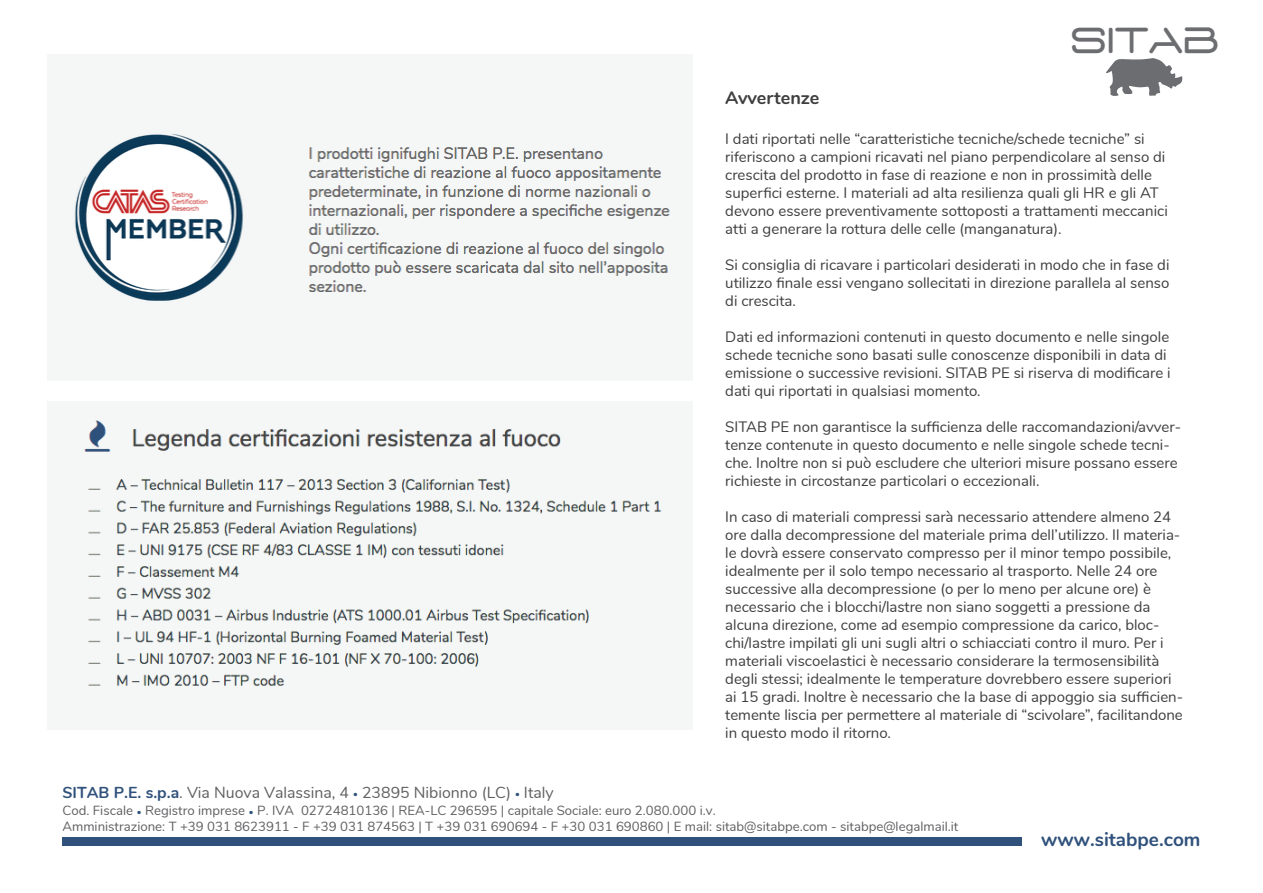
<style>
.page{position:relative;width:1263px;height:893px;background:#fff}
.page>*{position:absolute;margin:0;border:0;box-sizing:border-box;transform-origin:0 0}
.t1{font:36.9px "D3 Euronism";letter-spacing:.03em;color:#6c6d70}
.t2{font:700 19.05px "Nunito";color:#2f517b}
.t3{font:700 18px "Nunito";color:#3e3e3f}
.t4{font:15.9px "Nunito";color:#5f5f62}
.t5{font:15px/18px "Nunito";color:#3e3e3f}
.t6{font:13.2px/15.9px "Nunito";color:#5f5f62}
.s1{font-weight:700;color:#2f517b}
.s2{font-weight:900;font-size:17.55px;color:#2f517b}
</style>
<div class="page">
<svg style="left:1106px;top:58px;width:76px;height:38px"></svg>
<div style="left:63px;top:837px;width:959px;height:9px;background:#2f517b"></div>
<img style="left:84px;top:420px;width:578px;height:267px">
<img style="left:72px;top:132px;width:598px;height:171px">
<h1 class="t1" style="left:1071px;top:27px;width:148px">SITAB</h1>
<p class="t3" style="left:725px;top:85px;width:96px">Avvertenze</p>
<p class="t5" style="left:725px;top:129px;width:444px">I dati riportati nelle “caratteristiche tecniche/schede tecniche” si riferiscono a campioni ricavati nel piano perpendicolare al senso di crescita del prodotto in fase di reazione e non in prossimità delle superfici esterne. I materiali ad alta resilienza quali gli HR e gli AT devono essere preventivamente sottoposti a trattamenti meccanici atti a generare la rottura delle celle (manganatura).</p>
<p class="t5" style="left:725px;top:255px;width:446px;text-align:justify">Si consiglia di ricavare i particolari desiderati in modo che in fase di utilizzo finale essi vengano sollecitati in direzione parallela al senso di crescita.</p>
<p class="t5" style="left:725px;top:327px;width:447px">Dati ed informazioni contenuti in questo documento e nelle singole schede tecniche sono basati sulle conoscenze disponibili in data di emissione o successive revisioni. SITAB PE si riserva di modificare i dati qui riportati in qualsiasi momento.</p>
<p class="t5" style="left:725px;top:417px;width:457px">SITAB PE non garantisce la sufficienza delle raccomandazioni/avver&shy;tenze contenute in questo documento e nelle singole schede tecni&shy;che. Inoltre non si può escludere che ulteriori misure possano essere richieste in circostanze particolari o eccezionali.</p>
<p class="t5" style="left:725px;top:507px;width:459px">In caso di materiali compressi sarà necessario attendere almeno 24 ore dalla decompressione del materiale prima dell’utilizzo. Il materia&shy;le dovrà essere conservato compresso per il minor tempo possibile, idealmente per il solo tempo necessario al trasporto. Nelle 24 ore successive alla decompressione (o per lo meno per alcune ore) è necessario che i blocchi/lastre non siano soggetti a pressione da alcuna direzione, come ad esempio compressione da carico, bloc&shy;chi/lastre impilati gli uni sugli altri o schiacciati contro il muro. Per i materiali viscoelastici è necessario considerare la termosensibilità degli stessi; idealmente le temperature dovrebbero essere superiori ai 15 gradi. Inoltre è necessario che la base di appoggio sia sufficien&shy;temente liscia per permettere al materiale di “scivolare”, facilitandone in questo modo il ritorno.</p>
<p class="t4" style="left:63px;top:781px;width:493px"><span class="s1">SITAB P.E. s.p.a</span>. Via Nuova Valassina, 4 <span class="s2">.</span> 23895 Nibionno (LC) <span class="s2">.</span> Italy</p>
<p class="t6" style="left:63px;top:802px;width:897px">Cod. Fiscale <span class="s2">.</span> Registro imprese <span class="s2">.</span> P. IVA 02724810136 | REA-LC 296595 | capitale Sociale: euro 2.080.000 i.v.<br>Amministrazione: T +39 031 8623911 - F +39 031 874563 | T +39 031 690694 - F +30 031 690860 | E mail: sitab@sitabpe.com - sitabpe@legalmail.it</p>
<p class="t2" style="left:1041px;top:825px;width:161px">www.sitabpe.com</p>
</div>
